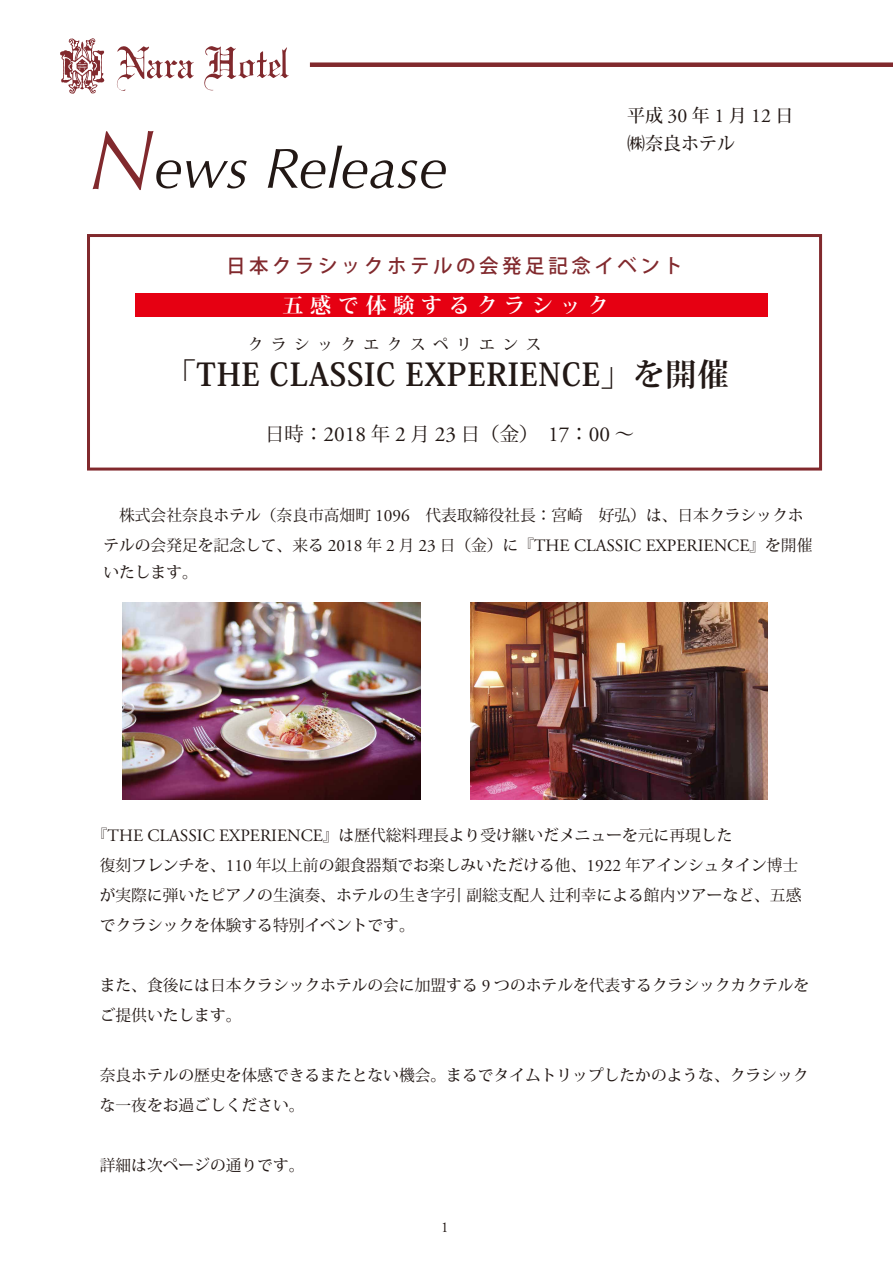
<style>
.page{position:relative;width:893px;height:1263px;background:#fff}
.page>*{position:absolute;margin:0;border:0;box-sizing:border-box;transform-origin:0 0}
.t1{font:italic 56.55px "Optima";color:#221815}
.t2{font:700 31.5px "Koz Min Pr 6 N";letter-spacing:.02em;color:#221815}
.t3{font:21.3px "Adobe Garamond Pro";color:#221815}
.t4{font:700 21px "Koz Min Pr 6 N";letter-spacing:.32em;color:#fff}
.t5{font:500 19.5px "Koz Go Pr 6 N";letter-spacing:.18em;color:#81292d}
.t6{font:500 18px/28.5px "Koz Min Pr 6 N";color:#221815}
.t7{font:17.4px "Adobe Garamond Pro";color:#221815}
.t8{font:500 15.75px/30px "Koz Min Pr 6 N";color:#221815}
.t9{font:15.75px "Koz Min Pr 6 N";color:#221815}
.t10{font:500 15.45px "Koz Min Pr 6 N";letter-spacing:.5em;color:#221815}
.t11{font:14.85px "Adobe Garamond Pro";color:#221815}
.s1{font-size:84.75px;color:#81292d}
.s2{font-family:"Adobe Garamond Pro";font-weight:400;font-size:19.8px}
.s3{font-family:"Koz Min Pr 6 N";font-size:19.35px}
.s4{font-family:"Koz Min Pr 6 N";font-weight:500;font-size:19.35px}
.s5{font-weight:500}
.s6{font-family:"Adobe Garamond Pro";font-size:17.4px}
.s7{font-family:"Koz Min Pr 6 N";font-weight:500;font-size:15.75px}
.s8{font-family:"Koz Min Pr 6 N";font-size:15.75px}
.s9{font-weight:400}
.s10{font-family:"Adobe Garamond Pro";font-weight:400;font-size:17.4px}
</style>
<div class="page">
<div style="left:87px;top:234px;width:735px;height:237px;border:3px solid #81292d"></div>
<svg style="left:60px;top:38px;width:44px;height:56px"></svg>
<svg style="left:116px;top:46px;width:78px;height:45px"></svg>
<svg style="left:204px;top:46px;width:85px;height:45px"></svg>
<div style="left:310px;top:62px;width:583px;height:5px;background:#81292d"></div>
<img style="left:122px;top:603px;width:298px;height:197px">
<img style="left:470px;top:603px;width:298px;height:196px">
<div style="left:135px;top:293px;width:633px;height:24px;background:#e60012"></div>
<h1 class="t1" style="left:88px;top:136px;width:361px"><span class="s1">N</span>ews Release</h1>
<p class="t6" style="left:627px;top:101px;width:168px">平成<span class="s2">30</span>年<span class="s2">1</span>月<span class="s2">12</span>日㈱奈良ホテル</p>
<p class="t5" style="left:226px;top:255px;width:458px">日本クラシックホテルの会発足記念イベント</p>
<h3 class="t4" style="left:283px;top:294px;width:327px">五感で体験するクラシック</h3>
<p class="t10" style="left:248px;top:336px;width:295px">クラシックエクスペリエンス</p>
<h2 class="t2" style="left:164px;top:356px;width:566px">「THE CLASSIC EXPERIENCE」を開催</h2>
<h3 class="t3" style="left:265px;top:421px;width:371px"><span class="s3">日時</span><span class="s4">：</span>2018 <span class="s3">年</span> 2 <span class="s3">月</span> 23 <span class="s3">日</span><span class="s4">（</span><span class="s3">金</span><span class="s4">）</span> 17<span class="s4">：</span>00 <span class="s4">～</span></h3>
<p class="t9" style="left:103px;top:506px;width:702px">　株式会社奈良<span class="s5">ホテル（</span>奈良市高畑町 <span class="s6">1096</span>　代表取締役社長<span class="s5">：</span>宮崎　好弘<span class="s5">）は、</span>日本<span class="s5">クラシックホ</span></p>
<p class="t7" style="left:103px;top:535px;width:711px"><span class="s7">テルの</span><span class="s8">会発足</span><span class="s7">を</span><span class="s8">記念</span><span class="s7">して、</span><span class="s8">来</span><span class="s7">る</span> 2018 <span class="s8">年</span> 2 <span class="s8">月</span> 23 <span class="s8">日</span><span class="s7">（</span><span class="s8">金</span><span class="s7">）に『</span>THE CLASSIC EXPERIENCE<span class="s7">』を</span><span class="s8">開催</span></p>
<p class="t8" style="left:103px;top:557px;width:96px">いたします。</p>
<p class="t7" style="left:92px;top:825px;width:642px"><span class="s7">『</span>THE CLASSIC EXPERIENCE<span class="s7">』は</span><span class="s8">歴代総料理長</span><span class="s7">より</span><span class="s8">受</span><span class="s7">け</span><span class="s8">継</span><span class="s7">いだメニューを</span><span class="s8">元</span><span class="s7">に</span><span class="s8">再現</span><span class="s7">した</span></p>
<p class="t8" style="left:100px;top:850px;width:703px"><span class="s9">復刻</span>フレンチを、<span class="s10">110</span> <span class="s9">年以上前</span>の<span class="s9">銀食器類</span>でお<span class="s9">楽</span>しみいただける<span class="s9">他</span>、<span class="s10">1922</span> <span class="s9">年</span>アインシュタイン<span class="s9">博士</span>が<span class="s9">実際</span>に<span class="s9">弾</span>いたピアノの<span class="s9">生演奏</span>、ホテルの<span class="s9">生</span>き<span class="s9">字引副総支配人辻利幸</span>による<span class="s9">館内</span>ツアーなど、<span class="s9">五感</span>でクラシックを<span class="s9">体験</span>する<span class="s9">特別</span>イベントです。</p>
<p class="t8" style="left:100px;top:970px;width:711px">また、<span class="s9">食後</span>には<span class="s9">日本</span>クラシックホテルの<span class="s9">会</span>に<span class="s9">加盟</span>する <span class="s10">9</span> つのホテルを<span class="s9">代表</span>するクラシックカクテルをご<span class="s9">提供</span>いたします。</p>
<p class="t8" style="left:100px;top:1060px;width:710px"><span class="s9">奈良</span>ホテルの<span class="s9">歴史</span>を<span class="s9">体感</span>できるまたとない<span class="s9">機会</span>。まるでタイムトリップしたかのような、クラシックな<span class="s9">一夜</span>をお<span class="s9">過</span>ごしください。</p>
<p class="t8" style="left:100px;top:1150px;width:206px"><span class="s9">詳細</span>は<span class="s9">次</span>ページの<span class="s9">通</span>りです。</p>
<p class="t11" style="left:441px;top:1218px;width:9px">1</p>
</div>
